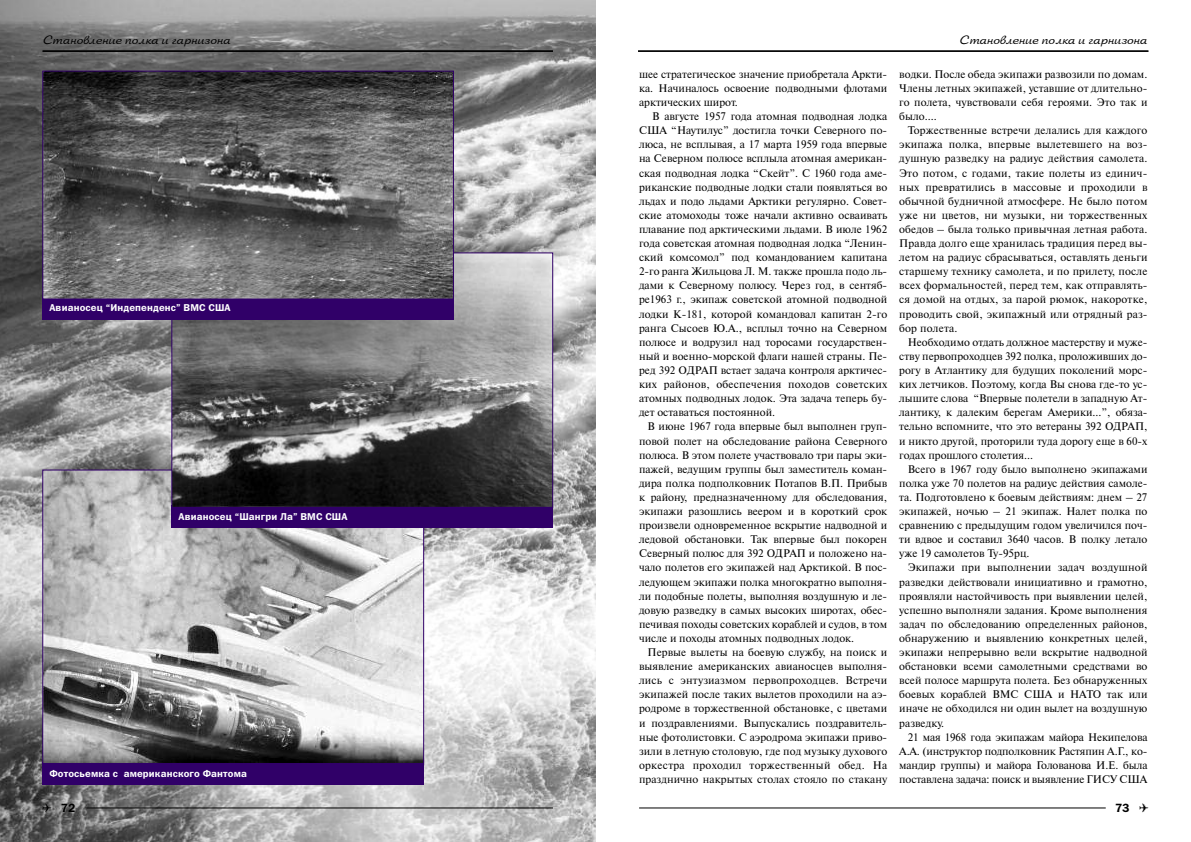
<style>
.page{position:relative;width:1191px;height:842px;background:#fff}
.page>*{position:absolute;margin:0;border:0;box-sizing:border-box;transform-origin:0 0}
.t1{font:12px "Arbat C";color:#000}
.t2{font:12px "Franklin Gothic Demi C";color:#000}
.t3{font:11px/14.1px "Newton C";color:#000;text-align:justify}
.t4{font:10px "Franklin Gothic Demi C";letter-spacing:.01em;color:#fff}
</style>
<div class="page">
<img style="left:0;top:0;width:595px;height:842px">
<hr style="left:639px;top:807px;width:466px;height:1px;background:#000">
<hr style="left:638px;top:51px;width:510px;height:1px;background:#000">
<hr style="left:86px;top:807px;width:467px;height:1px;background:#000">
<hr style="left:43px;top:51px;width:510px;height:1px;background:#000">
<div style="left:43px;top:762px;width:381px;height:23px;background:#300068"></div>
<img style="left:45px;top:472px;width:377px;height:291px">
<div style="left:172px;top:505px;width:381px;height:23px;background:#300068"></div>
<img style="left:174px;top:255px;width:377px;height:251px">
<div style="left:43px;top:297px;width:411px;height:22px;background:#300068"></div>
<img style="left:45px;top:73px;width:407px;height:224px">
<div style="left:43px;top:71px;width:411px;height:228px;border:1px solid #300068"></div>
<p class="t1" style="left:44px;top:32px;width:189px">Становление полка и гарнизона</p>
<p class="t4" style="left:49px;top:302px;width:183px">Авианосец “Индепенденс” ВМС США</p>
<p class="t4" style="left:178px;top:510px;width:171px">Авианосец “Шангри Ла” ВМС США</p>
<p class="t4" style="left:49px;top:768px;width:199px">Фотосьемка с американского Фантома</p>
<p class="t2" style="left:42px;top:801px;width:35px">✈ 72</p>
<p class="t3" style="left:639px;top:67px;width:250px">шее стратегическое значение приобретала Аркти&shy;ка. Начиналось освоение подводными флотами арктических широт.</p>
<p class="t3" style="left:639px;top:109px;width:250px;text-indent:13px">В августе 1957 года атомная подводная лодка США “Наутилус” достигла точки Северного по&shy;люса, не всплывая, а 17 марта 1959 года впервые на Северном полюсе всплыла атомная американ&shy;ская подводная лодка “Скейт”. С 1960 года аме&shy;риканские подводные лодки стали появляться во льдах и подо льдами Арктики регулярно. Совет&shy;ские атомоходы тоже начали активно осваивать плавание под арктическими льдами. В июле 1962 года советская атомная подводная лодка “Ленин&shy;ский комсомол” под командованием капитана 2 го ранга Жильцова Л. М. также прошла подо ль&shy;дами к Северному полюсу. Через год, в сентяб&shy;ре1963 г., экипаж советской атомной подводной лодки К 181, которой командовал капитан 2 го ранга Сысоев Ю.А., всплыл точно на Северном полюсе и водрузил над торосами государствен&shy;ный и военно морской флаги нашей страны. Пе&shy;ред 392 ОДРАП встает задача контроля арктичес&shy;ких районов, обеспечения походов советских атомных подводных лодок. Эта задача теперь бу&shy;дет оставаться постоянной.</p>
<p class="t3" style="left:639px;top:419px;width:250px;text-indent:9px">В июне 1967 года впервые был выполнен груп&shy;повой полет на обследование района Северного полюса. В этом полете участвовало три пары эки&shy;пажей, ведущим группы был заместитель коман&shy;дира полка подполковник Потапов В.П. Прибыв к району, предназначенному для обследования, экипажи разошлись веером и в короткий срок произвели одновременное вскрытие надводной и ледовой обстановки. Так впервые был покорен Северный полюс для 392 ОДРАП и положено на&shy;чало полетов его экипажей над Арктикой. В пос&shy;ледующем экипажи полка многократно выполня&shy;ли подобные полеты, выполняя воздушную и ле&shy;довую разведку в самых высоких широтах, обес&shy;печивая походы советских кораблей и судов, в том числе и походы атомных подводных лодок.</p>
<p class="t3" style="left:639px;top:645px;width:250px;text-indent:9px">Первые вылеты на боевую службу, на поиск и выявление американских авианосцев выполня&shy;лись с энтузиазмом первопроходцев. Встречи экипажей после таких вылетов проходили на аэ&shy;родроме в торжественной обстановке, с цветами и поздравлениями. Выпускались поздравитель&shy;ные фотолистовки. С аэродрома экипажи приво&shy;зили в летную столовую, где под музыку духового оркестра проходил торжественный обед. На празднично накрытых столах стояло по стакану</p>
<p class="t1" style="left:960px;top:32px;width:189px">Становление полка и гарнизона</p>
<p class="t3" style="left:899px;top:67px;width:250px">водки. После обеда экипажи развозили по домам.<br>Члены летных экипажей, уставшие от длительно&shy;го полета, чувствовали себя героями. Это так и было.…</p>
<p class="t3" style="left:899px;top:123px;width:250px;text-indent:9px">Торжественные встречи делались для каждого экипажа полка, впервые вылетевшего на воз&shy;душную разведку на радиус действия самолета.<br>Это потом, с годами, такие полеты из единич&shy;ных превратились в массовые и проходили в обычной будничной атмосфере. Не было потом уже ни цветов, ни музыки, ни торжественных обедов – была только привычная летная работа.<br>Правда долго еще хранилась традиция перед вы&shy;летом на радиус сбрасываться, оставлять деньги старшему технику самолета, и по прилету, после всех формальностей, перед тем, как отправлять&shy;ся домой на отдых, за парой рюмок, накоротке, проводить свой, экипажный или отрядный раз&shy;бор полета.</p>
<p class="t3" style="left:899px;top:335px;width:250px;text-indent:9px">Необходимо отдать должное мастерству и муже&shy;ству первопроходцев 392 полка, проложивших до&shy;рогу в Атлантику для будущих поколений морс&shy;ких летчиков. Поэтому, когда Вы снова где то ус&shy;лышите слова “Впервые полетели в западную Ат&shy;лантику, к далеким берегам Америки…”, обяза&shy;тельно вспомните, что это ветераны 392 ОДРАП, и никто другой, проторили туда дорогу еще в 60 х годах прошлого столетия…</p>
<p class="t3" style="left:899px;top:462px;width:250px;text-indent:9px">Всего в 1967 году было выполнено экипажами полка уже 70 полетов на радиус действия самоле&shy;та. Подготовлено к боевым действиям: днем – 27 экипажей, ночью – 21 экипаж. Налет полка по сравнению с предыдущим годом увеличился поч&shy;ти вдвое и составил 3640 часов. В полку летало уже 19 самолетов Ту 95рц.</p>
<p class="t3" style="left:899px;top:560px;width:250px;text-indent:9px">Экипажи при выполнении задач воздушной разведки действовали инициативно и грамотно, проявляли настойчивость при выявлении целей, успешно выполняли задания. Кроме выполнения задач по обследованию определенных районов, обнаружению и выявлению конкретных целей, экипажи непрерывно вели вскрытие надводной обстановки всеми самолетными средствами во всей полосе маршрута полета. Без обнаруженных боевых кораблей ВМС США и НАТО так или иначе не обходился ни один вылет на воздушную разведку.</p>
<p class="t3" style="left:899px;top:730px;width:250px;text-indent:9px">21 мая 1968 года экипажам майора Некипелова А.А. (инструктор подполковник Растяпин А.Г., ко&shy;мандир группы) и майора Голованова И.Е. была поставлена задача: поиск и выявление ГИСУ США</p>
<p class="t2" style="left:1115px;top:801px;width:35px">73 ✈</p>
</div>
